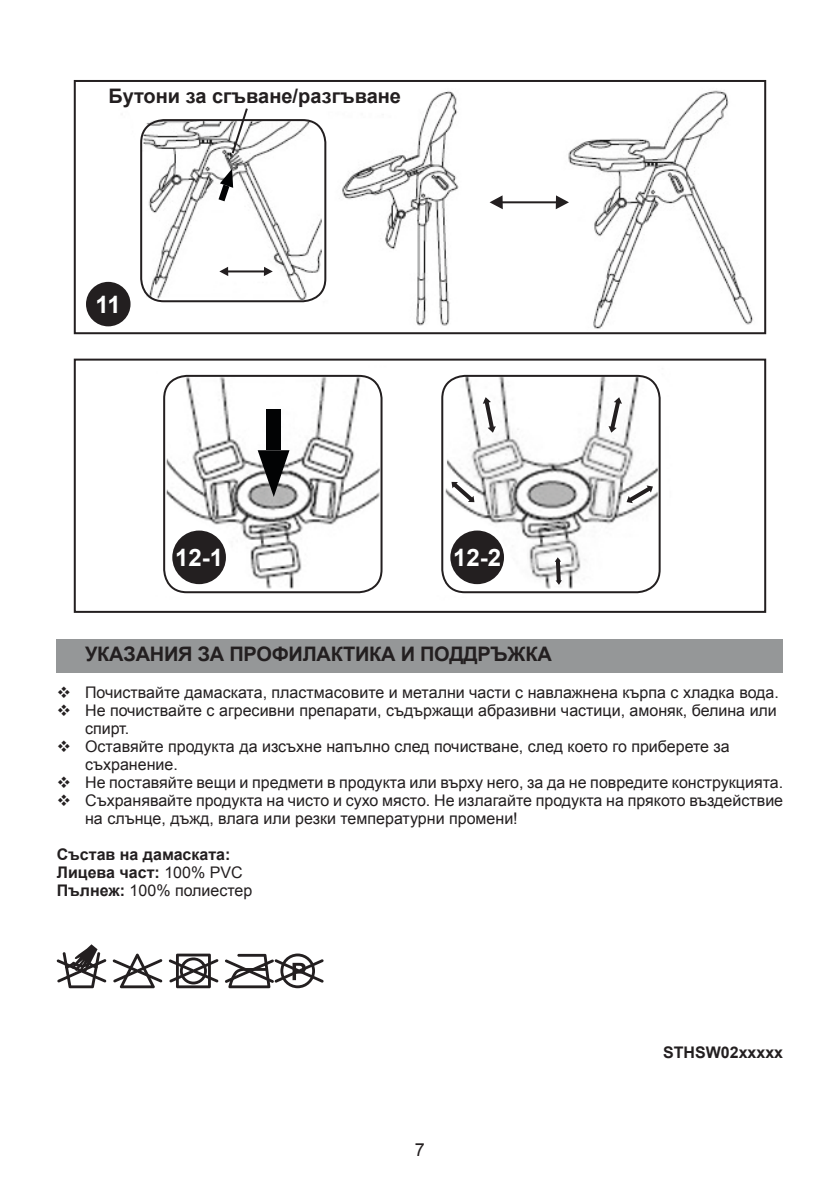
<style>
.page{position:relative;width:840px;height:1191px;background:#fff}
.page>*{position:absolute;margin:0;border:0;box-sizing:border-box;transform-origin:0 0}
.t1{font:700 24px "Arial";color:#fff}
.Chapters{font:700 20px "Arial";letter-spacing:-.015em;color:#231f20}
.t2{font:18px "Arial";color:#231f20}
.Warnings{font:16px "Arial";color:#231f20}
.Warnings-2{font:700 16px "Arial";color:#231f20}
.s1{font-weight:400}
.s2{font-weight:700}
</style>
<div class="page">
<svg style="left:168px;top:953px;width:50px;height:35px"></svg>
<svg style="left:112px;top:953px;width:50px;height:35px"></svg>
<svg style="left:225px;top:953px;width:98px;height:35px"></svg>
<svg style="left:56px;top:944px;width:50px;height:44px"></svg>
<img style="left:73px;top:80px;width:694px;height:532px">
<svg style="left:218px;top:169px;width:15px;height:32px"></svg>
<svg style="left:219px;top:267px;width:9px;height:9px"></svg>
<hr style="left:224px;top:270px;width:42px;height:2px;background:#231f20">
<svg style="left:264px;top:267px;width:8px;height:9px"></svg>
<svg style="left:481px;top:395px;width:15px;height:38px"></svg>
<svg style="left:553px;top:555px;width:9px;height:30px"></svg>
<svg style="left:607px;top:395px;width:16px;height:38px"></svg>
<svg style="left:624px;top:482px;width:31px;height:23px"></svg>
<svg style="left:447px;top:478px;width:29px;height:27px"></svg>
<svg style="left:489px;top:195px;width:13px;height:14px"></svg>
<hr style="left:496px;top:201px;width:63px;height:2px;background:#231f20">
<svg style="left:555px;top:195px;width:13px;height:14px"></svg>
<div style="left:266px;top:409px;width:15px;height:41px;background:#020304"></div>
<svg style="left:257px;top:450px;width:32px;height:47px;background:#636363"></svg>
<div style="left:74px;top:80px;width:691px;height:254px;border:2px solid #231f20"></div>
<div style="left:74px;top:358px;width:691px;height:255px;border:2px solid #231f20"></div>
<div style="left:140px;top:119px;width:186px;height:183px;border:2px solid #231f20;border-radius:23px"></div>
<div style="left:163px;top:375px;width:219px;height:218px;border:2px solid #231f20;border-radius:23px"></div>
<div style="left:441px;top:375px;width:219px;height:218px;border:2px solid #231f20;border-radius:23px"></div>
<div style="left:57px;top:639px;width:725px;height:34px;background:#959798"></div>
<div style="left:86px;top:282px;width:44px;height:44px;background:#231f20;border-radius:50%"></div>
<div style="left:172px;top:530px;width:54px;height:54px;background:#231f20;border-radius:50%"></div>
<div style="left:450px;top:530px;width:53px;height:54px;background:#231f20;border-radius:50%"></div>
<svg style="left:230px;top:106px;width:19px;height:50px"></svg>
<p class="Chapters" style="left:108px;top:82px;width:294px">Бутони за сгъване/разгъване</p>
<p class="t1" style="left:95px;top:287px;width:27px">11</p>
<p class="t1" style="left:175px;top:541px;width:50px">12-1</p>
<p class="t1" style="left:453px;top:541px;width:50px">12-2</p>
<p class="Chapters" style="left:85px;top:640px;width:468px">УКАЗАНИЯ ЗА ПРОФИЛАКТИКА И ПОДДРЪЖКА</p>
<p class="Warnings" style="left:57px;top:681px;width:723px">❖ Почиствайте дамаската, пластмасовите и метални части с навлажнена кърпа с хладка вода.</p>
<p class="Warnings" style="left:57px;top:699px;width:721px">❖ Не почиствайте с агресивни препарати, съдържащи абразивни частици, амоняк, белина или</p>
<p class="Warnings" style="left:85px;top:717px;width:46px">спирт.</p>
<p class="Warnings" style="left:57px;top:735px;width:674px">❖ Оставяйте продукта да изсъхне напълно след почистване, след което го приберете за</p>
<p class="Warnings" style="left:85px;top:753px;width:94px">съхранение.</p>
<p class="Warnings" style="left:57px;top:771px;width:727px">❖ Не поставяйте вещи и предмети в продукта или върху него, за да не повредите конструкцията.</p>
<p class="Warnings" style="left:57px;top:789px;width:727px">❖ Съхранявайте продукта на чисто и сухо място. Не излагайте продукта на прякото въздействие</p>
<p class="Warnings" style="left:85px;top:807px;width:434px">на слънце, дъжд, влага или резки температурни промени!</p>
<p class="Warnings-2" style="left:57px;top:843px;width:175px">Състав на дамаската:</p>
<p class="Warnings-2" style="left:57px;top:861px;width:187px">Лицева част: <span class="s1">100% РVС</span></p>
<p class="Warnings" style="left:57px;top:879px;width:197px"><span class="s2">Пълнеж:</span> 100% полиестер</p>
<p class="t2" style="left:415px;top:1137px;width:12px">7</p>
<p class="Warnings-2" style="left:662px;top:1041px;width:122px">STHSW02xxxxx</p>
</div>
